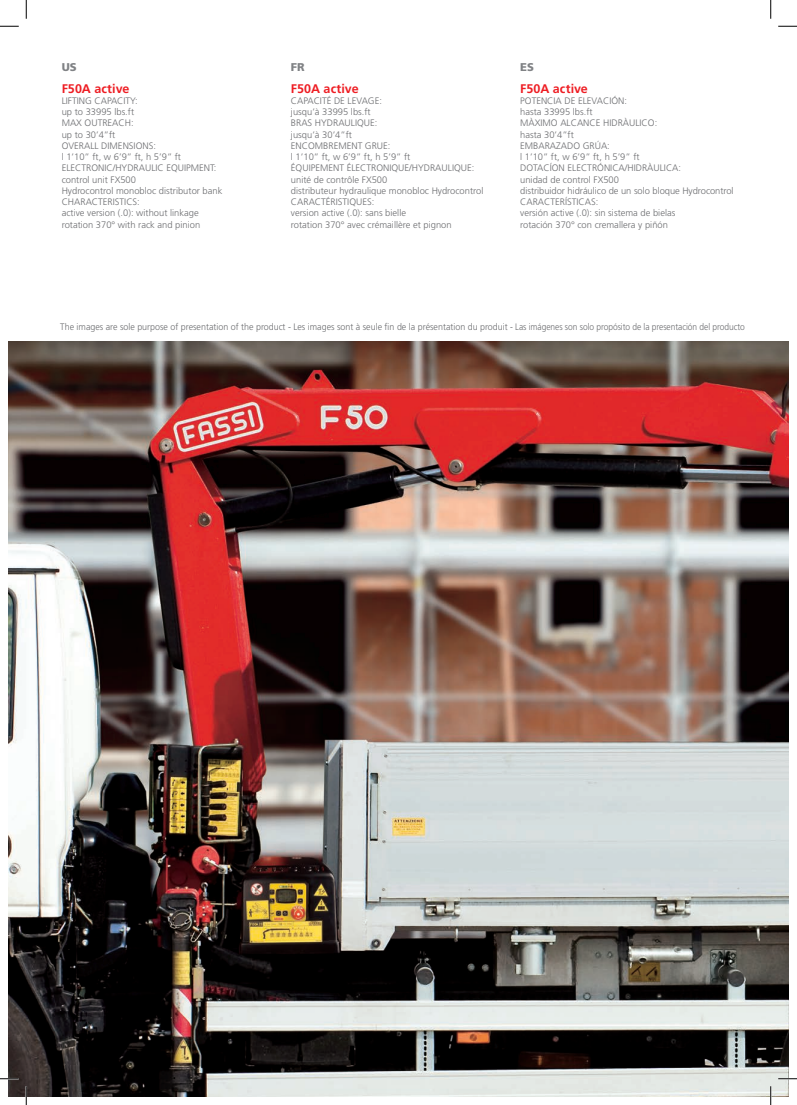
<style>
.page{position:relative;width:797px;height:1105px;background:#fff}
.page>*{position:absolute;margin:0;border:0;box-sizing:border-box;transform-origin:0 0}
.t1{font:700 12.5px "Frutiger";letter-spacing:.005em;color:#ee1d23}
.t2{font:900 11.25px "Frutiger";color:#808285}
.t3{font:300 9.38px/11.2px "Frutiger";color:#6c6d70}
.t4{font:300 9.38px "Frutiger";color:#6c6d70;scale:.95 1}
</style>
<div class="page">
<img style="left:9px;top:342px;width:779px;height:754px">
<svg style="left:0;top:25px;width:19px;height:2px"></svg>
<svg style="left:778px;top:25px;width:19px;height:2px"></svg>
<svg style="left:0;top:1078px;width:19px;height:1px"></svg>
<svg style="left:778px;top:1078px;width:19px;height:1px"></svg>
<svg style="left:25px;top:0;width:2px;height:19px"></svg>
<svg style="left:25px;top:1086px;width:2px;height:19px"></svg>
<svg style="left:770px;top:0;width:1px;height:19px"></svg>
<svg style="left:770px;top:1086px;width:1px;height:19px"></svg>
<p class="t2" style="left:62px;top:60px;width:16px">US</p>
<h1 class="t1" style="left:62px;top:81px;width:69px">F50A active</h1>
<p class="t3" style="left:62px;top:95px;width:162px">LIFTING CAPACITY:<br>up to 33995 lbs.ft<br>MAX OUTREACH:<br>up to 30’4”ft<br>OVERALL DIMENSIONS:<br>l 1’10” ft, w 6’9” ft, h 5’9” ft<br>ELECTRONIC/HYDRAULIC EQUIPMENT: control unit FX500<br>Hydrocontrol monobloc distributor bank<br>CHARACTERISTICS:<br>active version (.0): without linkage rotation 370° with rack and pinion</p>
<p class="t2" style="left:291px;top:60px;width:15px">FR</p>
<h1 class="t1" style="left:291px;top:81px;width:69px">F50A active</h1>
<p class="t3" style="left:291px;top:95px;width:194px">CAPACITÉ DE LEVAGE:<br>jusqu’à 33995 lbs.ft<br>BRAS HYDRAULIQUE:<br>jusqu’à 30’4”ft<br>ENCOMBREMENT GRUE:<br>l 1’10” ft, w 6’9” ft, h 5’9” ft<br>ÉQUIPEMENT ÉLECTRONIQUE/HYDRAULIQUE: unité de contrôle FX500<br>distributeur hydraulique monobloc Hydrocontrol<br>CARACTÉRISTIQUES:<br>version active (.0): sans bielle<br>rotation 370° avec crémaillère et pignon</p>
<p class="t2" style="left:520px;top:60px;width:15px">ES</p>
<h1 class="t1" style="left:520px;top:81px;width:69px">F50A active</h1>
<p class="t3" style="left:520px;top:95px;width:215px">POTENCIA DE ELEVACIÓN:<br>hasta 33995 lbs.ft<br>MÀXIMO ALCANCE HIDRÀULICO:<br>hasta 30’4”ft<br>EMBARAZADO GRÚA:<br>l 1’10” ft, w 6’9” ft, h 5’9” ft<br>DOTACÍON ELECTRÓNICA/HIDRÀULICA:<br>unidad de control FX500<br>distribuidor hidráulico de un solo bloque Hydrocontrol<br>CARACTERÍSTICAS:<br>versión active (.0): sin sistema de bielas<br>rotación 370° con cremallera y piñón</p>
<p class="t4" style="left:60px;top:322px;width:722px">The images are sole purpose of presentation of the product - Les images sont à seule fin de la présentation du produit - Las imágenes son solo propósito de la presentación del producto</p>
</div>
